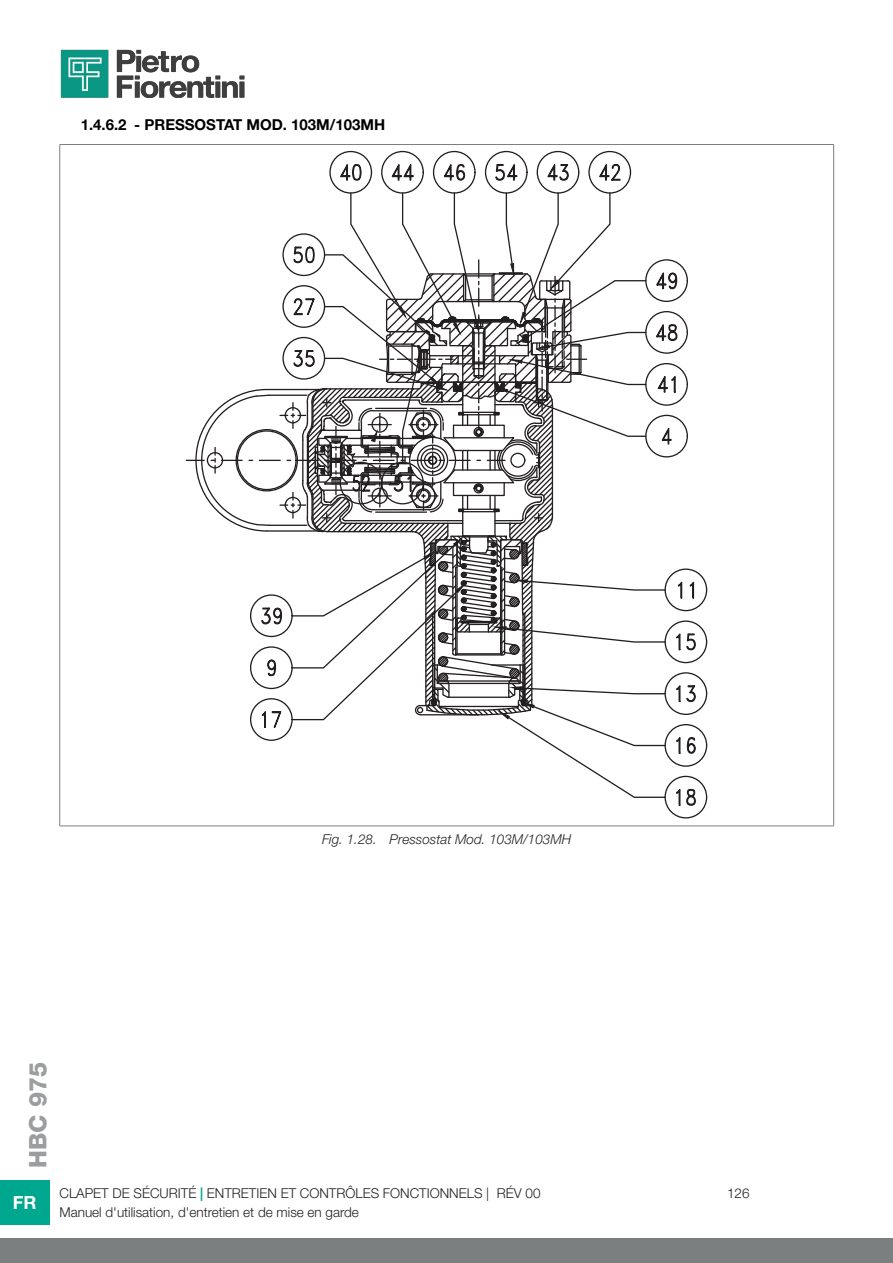
<style>
.page{position:relative;width:893px;height:1263px;background:#fff}
.page>*{position:absolute;margin:0;border:0;box-sizing:border-box;transform-origin:0 0}
.t1{font:700 24.15px "Arial";color:#231f20}
.t2{font:800 24px "Helvetica Neue LT Pro";color:#9b9d9e}
.t3{font:700 18px "Helvetica Neue LT Pro";color:#fff}
.t4{font:700 15px "Helvetica Neue LT Pro";color:#000}
.t5{font:300 13.5px "Helvetica Neue LT Pro";color:#231f20}
.t6{font:italic 300 13.5px "Helvetica Neue LT Pro";color:#231f20}
.s1{font-weight:700;color:#00a78f}
</style>
<div class="page">
<img style="left:60px;top:49px;width:185px;height:49px">
<div style="left:0;top:1238px;width:893px;height:25px;background:#7c7f80"></div>
<div style="left:0;top:1180px;width:50px;height:45px;background:#00a78f"></div>
<hr style="left:60px;top:144px;width:774px;height:1px;background:#7c7f80">
<hr style="left:59px;top:145px;width:1px;height:681px;background:#7c7f80">
<hr style="left:833px;top:145px;width:1px;height:681px;background:#7c7f80">
<hr style="left:60px;top:826px;width:774px;height:1px;background:#7c7f80">
<div style="left:588px;top:151px;width:43px;height:43px;border:1px solid #231f20;border-radius:50%"></div>
<svg style="left:599px;top:164px;width:22px;height:17px"></svg>
<div style="left:537px;top:151px;width:42px;height:43px;border:1px solid #231f20;border-radius:50%"></div>
<svg style="left:547px;top:164px;width:22px;height:17px"></svg>
<div style="left:485px;top:151px;width:43px;height:43px;border:1px solid #231f20;border-radius:50%"></div>
<svg style="left:495px;top:164px;width:23px;height:17px"></svg>
<div style="left:433px;top:151px;width:43px;height:43px;border:1px solid #231f20;border-radius:50%"></div>
<svg style="left:444px;top:164px;width:22px;height:17px"></svg>
<div style="left:381px;top:151px;width:43px;height:43px;border:1px solid #231f20;border-radius:50%"></div>
<svg style="left:391px;top:164px;width:23px;height:17px"></svg>
<div style="left:329px;top:151px;width:43px;height:43px;border:1px solid #231f20;border-radius:50%"></div>
<svg style="left:340px;top:164px;width:22px;height:17px"></svg>
<div style="left:664px;top:776px;width:43px;height:42px;border:1px solid #231f20;border-radius:50%"></div>
<div style="left:664px;top:724px;width:43px;height:43px;border:1px solid #231f20;border-radius:50%"></div>
<div style="left:664px;top:620px;width:43px;height:43px;border:1px solid #231f20;border-radius:50%"></div>
<div style="left:664px;top:568px;width:43px;height:43px;border:1px solid #231f20;border-radius:50%"></div>
<div style="left:664px;top:672px;width:43px;height:43px;border:1px solid #231f20;border-radius:50%"></div>
<svg style="left:186px;top:192px;width:511px;height:614px"></svg>
<p class="t4" style="left:81px;top:115px;width:306px">1.4.6.2 - PRESSOSTAT MOD. 103M/103MH</p>
<p class="t1" style="left:353px;top:823px;width:190px">Mod. 103/103MH</p>
<p class="t6" style="left:389px;top:831px;width:183px">Pressostat Mod. 103M/103MH</p>
<p class="t6" style="left:322px;top:831px;width:56px">Fig. 1.28.</p>
<h2 class="t2" style="left:24px;top:1168px;width:108px;rotate:-90deg">HBC 975</h2>
<h3 class="t3" style="left:13px;top:1191px;width:25px">FR</h3>
<p class="t5" style="left:60px;top:1185px;width:482px">CLAPET DE SÉCURITÉ <span class="s1">|</span> ENTRETIEN ET CONTRÔLES FONCTIONNELS | RÉV 00</p>
<p class="t5" style="left:60px;top:1204px;width:301px">Manuel d'utilisation, d'entretien et de mise en garde</p>
<p class="t5" style="left:727px;top:1185px;width:24px">126</p>
</div>
